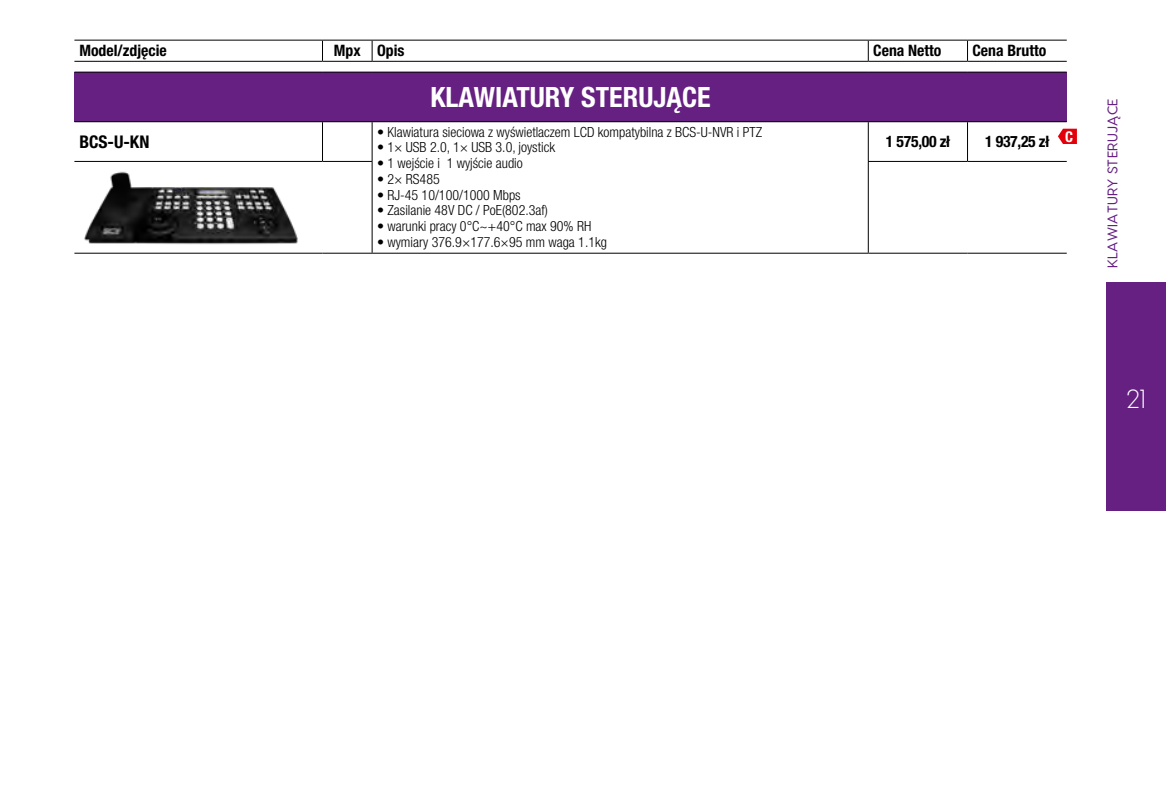
<style>
.page{position:relative;width:1166px;height:794px;background:#fff}
.page>*{position:absolute;margin:0;border:0;box-sizing:border-box;transform-origin:0 0}
.t1{font:700 condensed 28px "Helvetica Neue LT Pro";color:#fff}
.t2{font:300 26.25px "Visby";color:#fff}
.t3{font:700 condensed 17.5px "Helvetica Neue LT Pro";color:#000}
.t4{font:700 condensed 15.75px "Helvetica Neue LT Pro";color:#000}
.t5{font:700 condensed 14.88px "Helvetica Neue LT Pro";color:#fff}
.t6{font:300 condensed 14px "Helvetica Neue LT Pro";color:#000}
.t7{font:500 14px "Visby";letter-spacing:.02em;color:#652082}
</style>
<div class="page">
<div style="left:1106px;top:283px;width:60px;height:228px;background:#652082"></div>
<img style="left:74px;top:171px;width:234px;height:82px">
<hr style="left:74px;top:40px;width:248px;height:1px;background:#000">
<hr style="left:74px;top:61px;width:248px;height:1px;background:#000">
<hr style="left:322px;top:40px;width:50px;height:1px;background:#000">
<svg style="left:322px;top:41px;width:1px;height:20px"></svg>
<hr style="left:322px;top:61px;width:50px;height:1px;background:#000">
<hr style="left:372px;top:40px;width:496px;height:1px;background:#000">
<svg style="left:372px;top:41px;width:1px;height:20px"></svg>
<hr style="left:868px;top:40px;width:99px;height:1px;background:#000">
<svg style="left:868px;top:41px;width:1px;height:20px"></svg>
<hr style="left:967px;top:40px;width:100px;height:1px;background:#000">
<svg style="left:967px;top:41px;width:1px;height:20px"></svg>
<hr style="left:372px;top:61px;width:496px;height:1px;background:#000">
<hr style="left:868px;top:61px;width:99px;height:1px;background:#000">
<hr style="left:967px;top:61px;width:100px;height:1px;background:#000">
<div style="left:74px;top:72px;width:993px;height:50px;background:#652082"></div>
<hr style="left:372px;top:162px;width:1px;height:91px;background:#000">
<hr style="left:372px;top:253px;width:496px;height:1px;background:#000">
<hr style="left:74px;top:121px;width:248px;height:1px;background:#000">
<hr style="left:322px;top:121px;width:50px;height:1px;background:#000">
<hr style="left:322px;top:122px;width:1px;height:39px;background:#000">
<hr style="left:372px;top:122px;width:1px;height:39px;background:#000">
<hr style="left:868px;top:121px;width:99px;height:1px;background:#000">
<hr style="left:868px;top:122px;width:1px;height:39px;background:#000">
<hr style="left:967px;top:121px;width:100px;height:1px;background:#000">
<hr style="left:868px;top:162px;width:1px;height:91px;background:#000">
<hr style="left:74px;top:253px;width:248px;height:1px;background:#000">
<hr style="left:322px;top:253px;width:50px;height:1px;background:#000">
<hr style="left:74px;top:161px;width:248px;height:1px;background:#000">
<hr style="left:322px;top:161px;width:50px;height:1px;background:#000">
<hr style="left:868px;top:161px;width:99px;height:1px;background:#000">
<hr style="left:967px;top:161px;width:100px;height:1px;background:#000">
<hr style="left:868px;top:253px;width:99px;height:1px;background:#000">
<hr style="left:967px;top:253px;width:100px;height:1px;background:#000">
<hr style="left:967px;top:122px;width:1px;height:39px;background:#000">
<hr style="left:74px;top:72px;width:248px;height:1px;background:#000">
<hr style="left:322px;top:72px;width:50px;height:1px;background:#000">
<hr style="left:372px;top:72px;width:496px;height:1px;background:#000">
<hr style="left:868px;top:72px;width:99px;height:1px;background:#000">
<hr style="left:967px;top:72px;width:100px;height:1px;background:#000">
<hr style="left:372px;top:121px;width:496px;height:1px;background:#000">
<svg style="left:1058px;top:129px;width:19px;height:15px"></svg>
<p class="t4" style="left:79px;top:41px;width:89px">Model/zdjęcie</p>
<p class="t4" style="left:334px;top:41px;width:72px">Mpx Opis</p>
<p class="t4" style="left:873px;top:41px;width:70px">Cena Netto</p>
<p class="t4" style="left:972px;top:41px;width:75px">Cena Brutto</p>
<h1 class="t1" style="left:430px;top:80px;width:282px">KLAWIATURY STERUJĄCE</h1>
<p class="t3" style="left:79px;top:131px;width:72px">BCS-U-KN</p>
<p class="t6" style="left:377px;top:124px;width:387px">• Klawiatura sieciowa z wyświetlaczem LCD kompatybilna z BCS-U-NVR i PTZ</p>
<p class="t6" style="left:377px;top:139px;width:179px">• 1× USB 2.0, 1× USB 3.0, joystick</p>
<p class="t6" style="left:377px;top:155px;width:147px">• 1 wejście i 1 wyjście audio</p>
<p class="t6" style="left:377px;top:171px;width:64px">• 2× RS485</p>
<p class="t6" style="left:377px;top:187px;width:145px">• RJ-45 10/100/1000 Mbps</p>
<p class="t6" style="left:377px;top:202px;width:172px">• Zasilanie 48V DC / PoE(802.3af)</p>
<p class="t6" style="left:377px;top:218px;width:216px">• warunki pracy 0°C~+40°C max 90% RH</p>
<p class="t6" style="left:377px;top:234px;width:231px">• wymiary 376.9×177.6×95 mm waga 1.1kg</p>
<p class="t4" style="left:886px;top:132px;width:66px">1 575,00 zł</p>
<p class="t4" style="left:985px;top:132px;width:66px">1 937,25 zł</p>
<p class="t5" style="left:1065px;top:127px;width:9px">C</p>
<p class="t7" style="left:1102px;top:268px;width:171px;rotate:-90deg">KLAWIATURY STERUJĄCE</p>
<h2 class="t2" style="left:1126px;top:377px;width:21px">21</h2>
</div>
